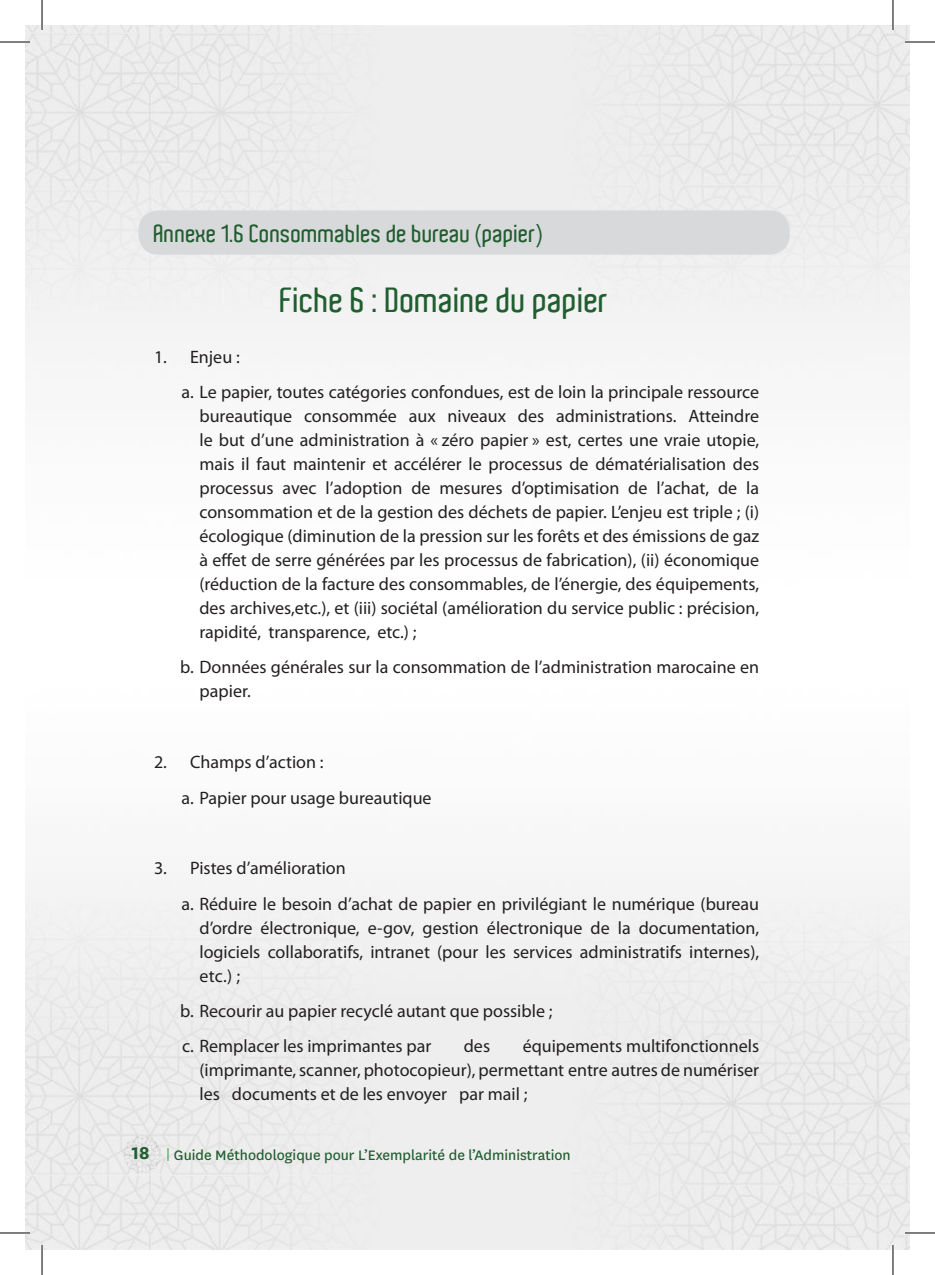
<style>
.page{position:relative;width:935px;height:1275px;background:#fff}
.page>*{position:absolute;margin:0;border:0;box-sizing:border-box;transform-origin:0 0}
.t1{font:600 34px "Aldo";color:#205e2f}
.t2{font:600 24px "Aldo";color:#205e2f}
.t3{font:18px/24px "Myriad Pro";color:#231f20}
.t4{font:16px "National";color:#205e2f}
.s1{font-weight:700;font-size:20px}
</style>
<div class="page">
<img style="left:25px;top:25px;width:884px;height:1224px">
<div style="left:138px;top:210px;width:651px;height:45px;background:#d8d9db;border-radius:20px"></div>
<hr style="left:0;top:41px;width:30px;height:2px;background:#fff">
<hr style="left:904px;top:41px;width:30px;height:2px;background:#fff">
<hr style="left:0;top:1231px;width:30px;height:3px;background:#fff">
<hr style="left:904px;top:1231px;width:30px;height:3px;background:#fff">
<hr style="left:41px;top:0;width:2px;height:30px;background:#fff">
<hr style="left:41px;top:1245px;width:2px;height:30px;background:#fff">
<hr style="left:891px;top:0;width:3px;height:30px;background:#fff">
<hr style="left:891px;top:1245px;width:3px;height:30px;background:#fff">
<hr style="left:0;top:42px;width:30px;height:1px;background:#000">
<hr style="left:904px;top:42px;width:30px;height:1px;background:#000">
<hr style="left:0;top:1232px;width:30px;height:1px;background:#000">
<hr style="left:904px;top:1232px;width:30px;height:1px;background:#000">
<hr style="left:42px;top:0;width:1px;height:30px;background:#000">
<hr style="left:42px;top:1245px;width:1px;height:30px;background:#000">
<hr style="left:892px;top:0;width:1px;height:30px;background:#000">
<hr style="left:892px;top:1245px;width:1px;height:30px;background:#000">
<h2 class="t2" style="left:154px;top:220px;width:391px">Annexe 1.6 Consommables de bureau (papier)</h2>
<h1 class="t1" style="left:280px;top:280px;width:330px">Fiche 6 : Domaine du papier</h1>
<p class="t3" style="left:181px;top:339px;width:579px;line-height:35.4px;text-indent:-27px">1. Enjeu :<br>a. Le papier, toutes catégories confondues, est de loin la principale ressource</p>
<p class="t3" style="left:199px;top:404px;width:561px;text-align:justify">bureautique consommée aux niveaux des administrations. Atteindre le but d’une administration à « zéro papier » est, certes une vraie utopie, mais il faut maintenir et accélérer le processus de dématérialisation des processus avec l’adoption de mesures d’optimisation de l’achat, de la consommation et de la gestion des déchets de papier. L’enjeu est triple ; (i) écologique (diminution de la pression sur les forêts et des émissions de gaz à effet de serre générées par les processus de fabrication), (ii) économique (réduction de la facture des consommables, de l’énergie, des équipements, des archives,etc.), et (iii) sociétal (amélioration du service public : précision, rapidité, transparence, etc.) ;</p>
<p class="t3" style="left:199px;top:655px;width:561px;text-indent:-19px">b. Données générales sur la consommation de l’administration marocaine en papier.</p>
<p class="t3" style="left:181px;top:744px;width:252px;line-height:35.4px;text-indent:-27px">2. Champs d’action :<br>a. Papier pour usage bureautique</p>
<p class="t3" style="left:181px;top:850px;width:579px;line-height:35.4px;text-indent:-27px">3. Pistes d’amélioration<br>a. Réduire le besoin d’achat de papier en privilégiant le numérique (bureau</p>
<p class="t3" style="left:199px;top:915px;width:561px;text-align:justify">d’ordre électronique, e-gov, gestion électronique de la documentation, logiciels collaboratifs, intranet (pour les services administratifs internes), etc.) ;</p>
<p class="t3" style="left:180px;top:993px;width:374px;line-height:35.4px">b. Recourir au papier recyclé autant que possible ; c. Remplacer les imprimantes par</p>
<p class="t3" style="left:199px;top:1034px;width:561px;text-align:justify;text-indent:323px">équipements multifonctionnels (imprimante, scanner, photocopieur), permettant entre autres de numériser les documents et de les envoyer par mail ;</p>
<p class="t3" style="left:464px;top:1034px;width:28px">des</p>
<p class="t4" style="left:132px;top:1144px;width:440px"><span class="s1">18</span> Guide Méthodologique pour L’Exemplarité de l’Administration</p>
</div>
